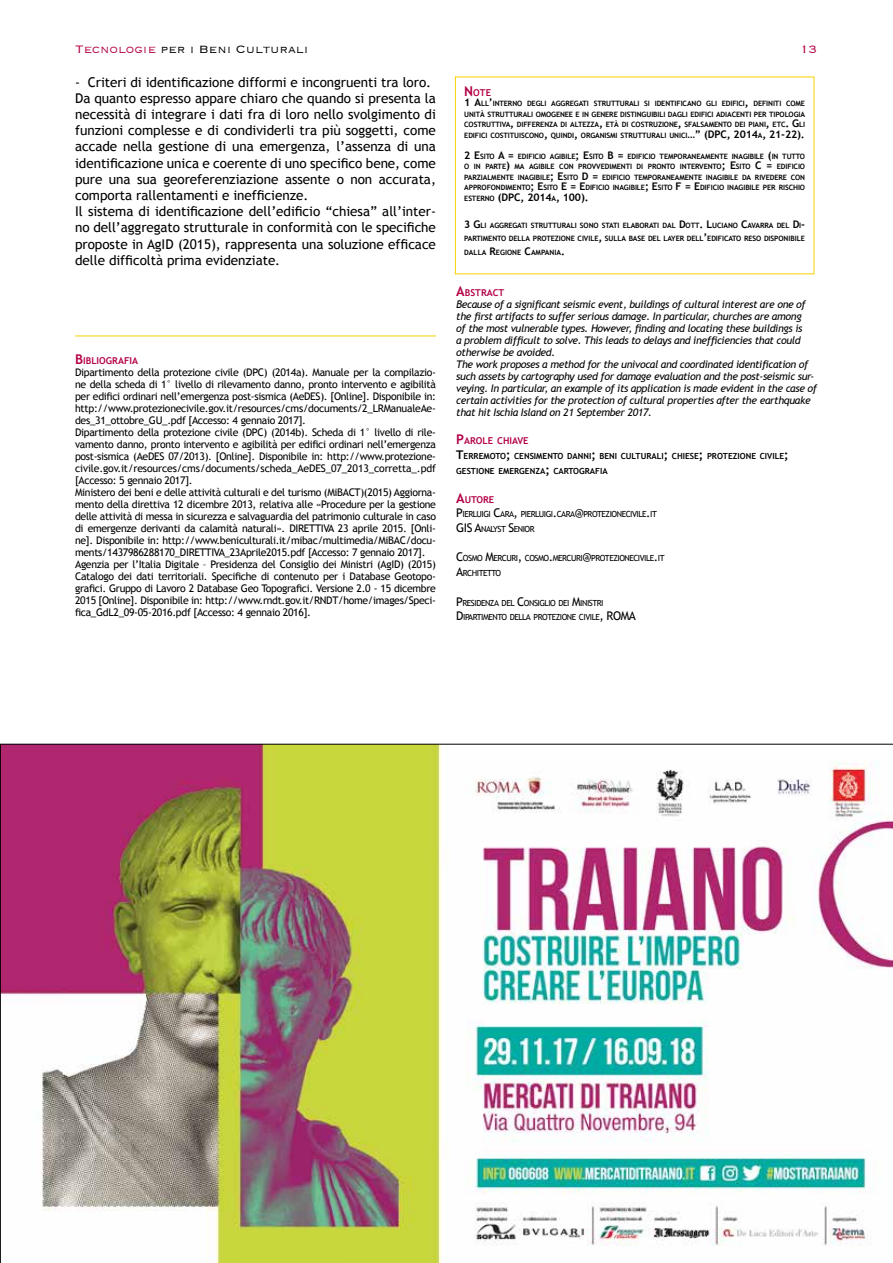
<style>
.page{position:relative;width:893px;height:1263px;background:#fff}
.page>*{position:absolute;margin:0;border:0;box-sizing:border-box;transform-origin:0 0}
.t1{font:300 14.1px "Copperplate";color:#000}
.t2{font:300 14.1px "Copperplate";color:#b40247}
.t3{font:13.5px/16.2px "Trebuchet MS";letter-spacing:-.005em;color:#000}
.t4{font:10.5px/12px "Trebuchet MS";letter-spacing:-.03em;color:#000}
.t5{font:italic 10.5px/12px "Trebuchet MS";letter-spacing:-.03em;color:#000}
.t6{font:700 10.5px "Trebuchet MS";letter-spacing:-.01em;color:#000}
.t7{font:700 9.45px "Trebuchet MS";color:#b40247}
.t8{font:8.4px/14.7px "Trebuchet MS";letter-spacing:-.055em;color:#000}
.t9{font:700 8.4px/14.7px "Trebuchet MS";color:#000}
.t10{font:700 7.35px/10.5px "Trebuchet MS";letter-spacing:-.015em;color:#000;text-align:justify}
.s1{color:#b40247}
.s2{font-size:13.5px}
.s3{font-size:10.5px}
.s4{font-size:7.35px}
.s5{font-size:12px}
</style>
<div class="page">
<hr style="left:75px;top:336px;width:361px;height:1px;background:#f7d200">
<img style="left:0;top:744px;width:893px;height:519px">
<h1 class="t1" style="left:75px;top:40px;width:235px"><span class="s1">Tecnologie</span> per i Beni Culturali</h1>
<h1 class="t2" style="left:800px;top:40px;width:19px">13</h1>
<p class="t3" style="left:75px;top:74px;width:362px">- Criteri di identificazione difformi e incongruenti tra loro.<br>Da quanto espresso appare chiaro che quando si presenta la necessità di integrare i dati fra di loro nello svolgimento di funzioni complesse e di condividerli tra più soggetti, come accade nella gestione di una emergenza, l’assenza di una identificazione unica e coerente di uno specifico bene, come pure una sua georeferenziazione assente o non accurata, comporta rallentamenti e inefficienze.<br>Il sistema di identificazione dell’edificio “chiesa” all’inter&shy;no dell’aggregato strutturale in conformità con le specifiche proposte in AgID (2015), rappresenta una soluzione efficace delle difficoltà prima evidenziate.</p>
<p class="t7" style="left:464px;top:86px;width:28px"><span class="s2">N</span> OTE</p>
<p class="t10" style="left:464px;top:98px;width:342px"><span class="s3">1 A</span>LL<span class="s3">’</span>INTERNO DEGLI AGGREGATI STRUTTURALI SI IDENTIFICANO GLI EDIFICI<span class="s3">,</span> DEFINITI COME UNITÀ STRUTTURALI OMOGENEE E IN GENERE DISTINGUIBILI DAGLI EDIFICI ADIACENTI PER TIPOLOGIA COSTRUTTIVA<span class="s3">,</span> DIFFERENZA DI ALTEZZA<span class="s3">,</span> ETÀ DI COSTRUZIONE<span class="s3">,</span> SFALSAMENTO DEI PIANI<span class="s3">,</span> ETC<span class="s3">. G</span>LI EDIFICI COSTITUISCONO<span class="s3">,</span> QUINDI<span class="s3">,</span> ORGANISMI STRUTTURALI UNICI<span class="s3">…” (DPC, 2014</span>A<span class="s3">, 21-22).</span></p>
<p class="t10" style="left:464px;top:151px;width:342px"><span class="s3">2 E</span>SITO <span class="s3">A =</span> EDIFICIO AGIBILE<span class="s3">; E</span>SITO <span class="s3">B =</span> EDIFICIO TEMPORANEAMENTE INAGIBILE <span class="s3">(</span>IN TUTTO O IN PARTE<span class="s3">)</span> MA AGIBILE CON PROVVEDIMENTI DI PRONTO INTERVENTO<span class="s3">; E</span>SITO <span class="s3">C =</span> EDIFICIO PARZIALMENTE INAGIBILE<span class="s3">; E</span>SITO <span class="s3">D =</span> EDIFICIO TEMPORANEAMENTE INAGIBILE DA RIVEDERE CON APPROFONDIMENTO<span class="s3">; E</span>SITO <span class="s3">E = E</span>DIFICIO INAGIBILE<span class="s3">; E</span>SITO <span class="s3">F = E</span>DIFICIO INAGIBILE PER RISCHIO</p>
<p class="t6" style="left:464px;top:190px;width:126px"><span class="s4">ESTERNO</span> (DPC, 2014<span class="s4">A</span>, 100).</p>
<p class="t10" style="left:464px;top:218px;width:342px;line-height:13.5px"><span class="s3">3 G</span>LI AGGREGATI STRUTTURALI SONO STATI ELABORATI DAL <span class="s3">D</span>OTT<span class="s3">. L</span>UCIANO <span class="s3">C</span>AVARRA DEL <span class="s3">D</span>I<span class="s3">-</span>PARTIMENTO DELLA PROTEZIONE CIVILE<span class="s3">,</span> SULLA BASE DEL LAYER DELL<span class="s3">’</span>EDIFICATO RESO DISPONIBILE DALLA <span class="s3">R</span>EGIONE <span class="s3">C</span>AMPANIA<span class="s3">.</span></p>
<p class="t7" style="left:456px;top:286px;width:50px"><span class="s2">A</span>BSTRACT</p>
<p class="t5" style="left:456px;top:298px;width:362px">Because of a significant seismic event, buildings of cultural interest are one of the first artifacts to suffer serious damage. In particular, churches are among<br>of the most vulnerable types. However, finding and locating these buildings is<br>a problem difficult to solve. This leads to delays and inefficiencies that could otherwise be avoided.<br>The work proposes a method for the univocal and coordinated identification of such assets by cartography used for damage evaluation and the post-seismic sur&shy;veying. In particular, an example of its application is made evident in the case of certain activities for the protection of cultural properties after the earthquake that hit Ischia Island on 21 September 2017.</p>
<p class="t7" style="left:456px;top:435px;width:74px"><span class="s2">P</span>AROLE CHIAVE</p>
<p class="t9" style="left:456px;top:449px;width:334px"><span class="s5">T</span>ERREMOTO<span class="s5">;</span> CENSIMENTO DANNI<span class="s5">;</span> BENI CULTURALI<span class="s5">;</span> CHIESE<span class="s5">;</span> PROTEZIONE CIVILE<span class="s5">;<br></span>GESTIONE EMERGENZA<span class="s5">;</span> CARTOGRAFIA</p>
<p class="t7" style="left:456px;top:493px;width:39px"><span class="s2">A</span>UTORE</p>
<p class="t8" style="left:456px;top:507px;width:202px"><span class="s5">P</span> IERLUIGI <span class="s5">C</span>ARA<span class="s5">,</span> PIERLUIGI<span class="s5">.</span>CARA<span class="s5">@</span>PROTEZIONECIVILE<span class="s5">.</span>IT<br><span class="s5">GIS A</span>NALYST <span class="s5">S</span>ENIOR</p>
<p class="t8" style="left:456px;top:551px;width:210px"><span class="s5">C</span>OSMO <span class="s5">M</span>ERCURI<span class="s5">,</span> COSMO<span class="s5">.</span>MERCURI<span class="s5">@</span>PROTEZIONECIVILE<span class="s5">.</span>IT<br><span class="s5">A</span>RC HITETTO</p>
<p class="t8" style="left:456px;top:595px;width:181px"><span class="s5">P</span>RESIDENZA DEL <span class="s5">C</span>ONSIGLIO DEI <span class="s5">M</span>INISTRI<br><span class="s5">D</span> IPARTIMENTO DELLA PROTEZIONE CIVILE<span class="s5">, ROMA</span></p>
<p class="t7" style="left:75px;top:355px;width:64px"><span class="s2">B</span>IBLIOGRAFIA</p>
<p class="t4" style="left:75px;top:366px;width:362px">Dipartimento della protezione civile (DPC) (2014a). Manuale per la compilazio&shy;ne della scheda di 1° livello di rilevamento danno, pronto intervento e agibilità per edifici ordinari nell’emergenza post-sismica (AeDES). [Online]. Disponibile in: http://www.protezionecivile.gov.it/resources/cms/documents/2_LRManualeAe&shy;des_31_ottobre_GU_.pdf [Accesso: 4 gennaio 2017].<br>Dipartimento della protezione civile (DPC) (2014b). Scheda di 1° livello di rile&shy;vamento danno, pronto intervento e agibilità per edifici ordinari nell’emergenza post-sismica (AeDES 07/2013). [Online]. Disponibile in: http://www.protezione&shy;civile.gov.it/resources/cms/documents/scheda_AeDES_07_2013_corretta_.pdf [Accesso: 5 gennaio 2017].<br>Ministero dei beni e delle attività culturali e del turismo (MiBACT)(2015) Aggiorna&shy;mento della direttiva 12 dicembre 2013, relativa alle «Procedure per la gestione delle attività di messa in sicurezza e salvaguardia del patrimonio culturale in caso di emergenze derivanti da calamità naturali». DIRETTIVA 23 aprile 2015. [Onli&shy;ne]. Disponibile in: http://www.beniculturali.it/mibac/multimedia/MiBAC/docu&shy;ments/1437986288170_DIRETTIVA_23Aprile2015.pdf [Accesso: 7 gennaio 2017].<br>Agenzia per l’Italia Digitale – Presidenza del Consiglio dei Ministri (AgID) (2015)<br>Catalogo dei dati territoriali. Specifiche di contenuto per i Database Geotopo&shy;grafici. Gruppo di Lavoro 2 Database Geo Topografici. Versione 2.0 - 15 dicembre 2015 [Online]. Disponibile in: http://www.rndt.gov.it/RNDT/home/images/Speci&shy;fica_GdL2_09-05-2016.pdf [Accesso: 4 gennaio 2016].</p>
</div>
